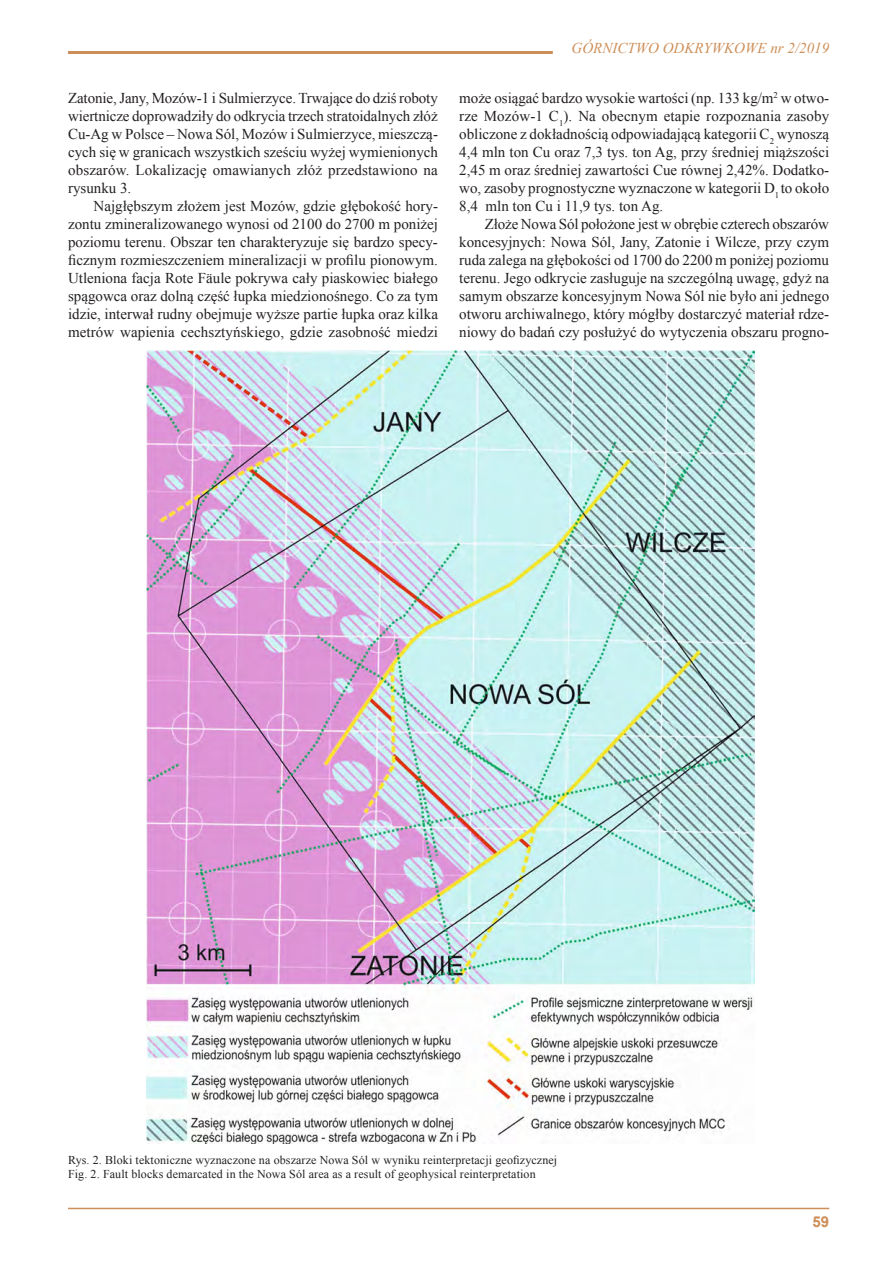
<style>
.page{position:relative;width:893px;height:1263px;background:#fff}
.page>*{position:absolute;margin:0;border:0;box-sizing:border-box;transform-origin:0 0}
.t1{font:15px/18px "Times New Roman";color:#231f20;text-align:justify}
.t2{font:italic 15px "Times New Roman";color:#cd8e57}
.t3{font:700 15px "Arial";color:#cd8e57}
.t4{font:12px/14.4px "Times New Roman";letter-spacing:.01em;color:#231f20}
</style>
<div class="page">
<hr style="left:68px;top:1208px;width:761px;height:1px;background:#cd8e57">
<hr style="left:68px;top:51px;width:485px;height:3px;background:#cd8e57">
<img style="left:146px;top:351px;width:609px;height:792px">
<p class="t1" style="left:68px;top:89px;width:371px">Zatonie, Jany, Mozów-1 i Sulmierzyce. Trwające do dziś roboty wiertnicze doprowadziły do odkrycia trzech stratoidalnych złóż Cu-Ag w Polsce – Nowa Sól, Mozów i Sulmierzyce, mieszczą&shy;cych się w granicach wszystkich sześciu wyżej wymienionych obszarów. Lokalizację omawianych złóż przedstawiono na rysunku 3.</p>
<p class="t1" style="left:68px;top:197px;width:371px;text-indent:26px">Najgłębszym złożem jest Mozów, gdzie głębokość hory&shy;zontu zmineralizowanego wynosi od 2100 do 2700 m poniżej poziomu terenu. Obszar ten charakteryzuje się bardzo specy&shy;ficznym rozmieszczeniem mineralizacji w profilu pionowym.<br>Utleniona facja Rote Fäule pokrywa cały piaskowiec białego spągowca oraz dolną część łupka miedzionośnego. Co za tym idzie, interwał rudny obejmuje wyższe partie łupka oraz kilka metrów wapienia cechsztyńskiego, gdzie zasobność miedzi</p>
<p class="t2" style="left:571px;top:37px;width:259px">GÓRNICTWO ODKRYWKOWE nr 2/2019</p>
<p class="t1" style="left:459px;top:89px;width:372px">może osiągać bardzo wysokie wartości (np. 133 kg/m<sup>2</sup> w otwo&shy;rze Mozów-1 C<sub>1</sub>). Na obecnym etapie rozpoznania zasoby obliczone z dokładnością odpowiadającą kategorii C<sub>2</sub> wynoszą 4,4 mln ton Cu oraz 7,3 tys. ton Ag, przy średniej miąższości 2,45 m oraz średniej zawartości Cue równej 2,42%. Dodatko&shy;wo, zasoby prognostyczne wyznaczone w kategorii D<sub>1</sub> to około 8,4 mln ton Cu i 11,9 tys. ton Ag.</p>
<p class="t1" style="left:459px;top:215px;width:371px;text-indent:26px">Złoże Nowa Sól położone jest w obrębie czterech obszarów koncesyjnych: Nowa Sól, Jany, Zatonie i Wilcze, przy czym ruda zalega na głębokości od 1700 do 2200 m poniżej poziomu terenu. Jego odkrycie zasługuje na szczególną uwagę, gdyż na samym obszarze koncesyjnym Nowa Sól nie było ani jednego otworu archiwalnego, który mógłby dostarczyć materiał rdze&shy;niowy do badań czy posłużyć do wytyczenia obszaru progno-</p>
<p class="t4" style="left:68px;top:1152px;width:491px">Rys. 2. Bloki tektoniczne wyznaczone na obszarze Nowa Sól w wyniku reinterpretacji geofizycznej<br>Fig. 2. Fault blocks demarcated in the Nowa Sól area as a result of geophysical reinterpretation</p>
<p class="t3" style="left:812px;top:1212px;width:18px">59</p>
</div>
